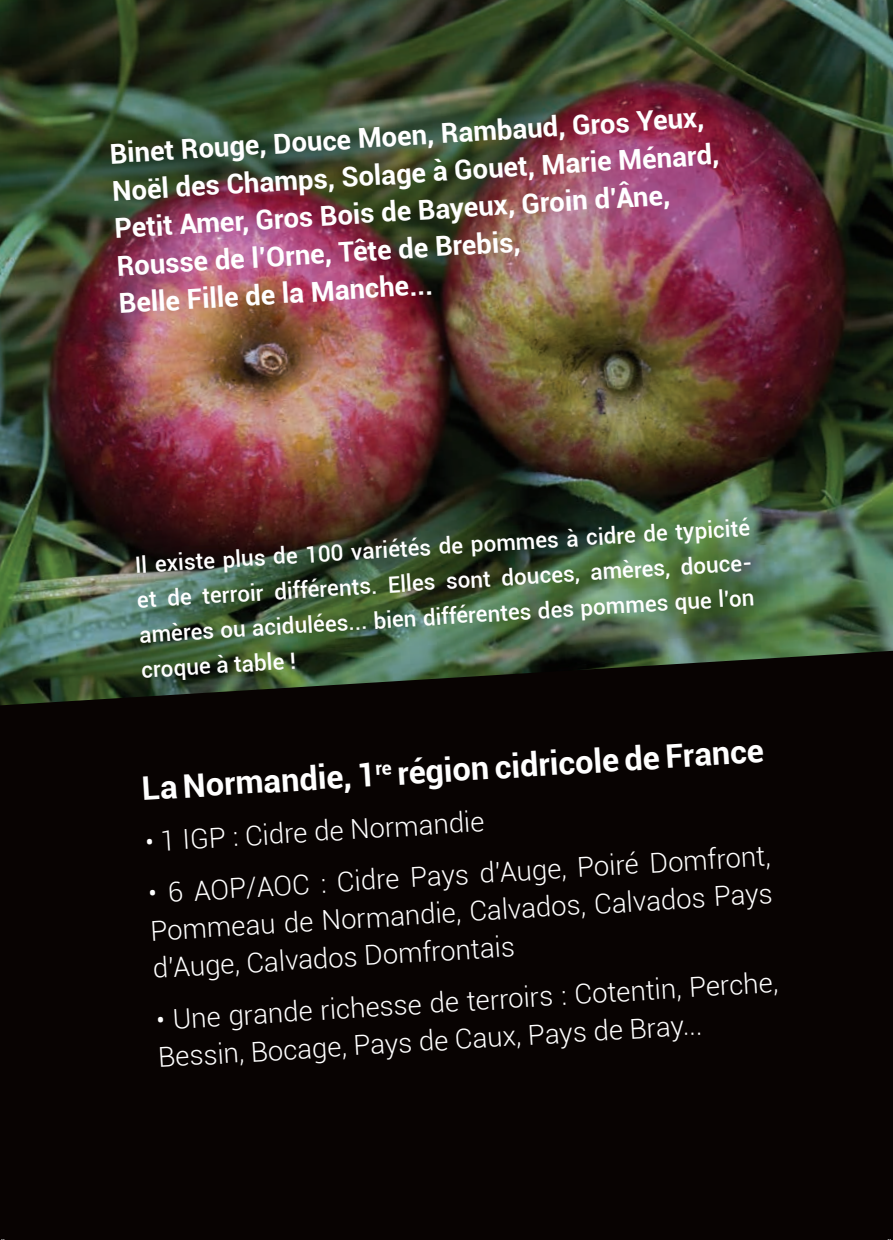
<style>
.page{position:relative;width:893px;height:1240px;background:#fff}
.page>*{position:absolute;margin:0;border:0;box-sizing:border-box;transform-origin:0 0}
.t1{font:700 32.5px "Roboto";color:#fff}
.t2{font:300 27.5px/38.2px "Roboto";color:#fff;text-align:justify}
.t3{font:700 27.5px/37.8px "Roboto";color:#fff}
.t4{font:500 22.5px/35px "Roboto";color:#fff;text-align:justify}
</style>
<div class="page">
<div style="left:0;top:0;width:892px;height:1239px;background:#080302"></div>
<img style="left:0;top:0;width:892px;height:706px">
<p class="t3" style="left:109px;top:131px;width:609px;rotate:-3deg">Binet Rouge, Douce Moen, Rambaud, Gros Yeux, Noël des Champs, Solage à Gouet, Marie Ménard, Petit Amer, Gros Bois de Bayeux, Groin d’Âne, Rousse de l’Orne, Tête de Brebis,<br>Belle Fille de la Manche...</p>
<p class="t4" style="left:134px;top:544px;width:619px;rotate:-3deg">Il existe plus de 100 variétés de pommes à cidre de typicité et de terroir différents. Elles sont douces, amères, douce&shy;amères ou acidulées... bien différentes des pommes que l’on</p>
<p class="t4" style="left:140px;top:650px;width:156px;rotate:-3deg">croque à table !</p>
<p class="t1" style="left:396px;top:748px;width:368px;rotate:-3deg">région cidricole de France</p>
<p class="t2" style="left:144px;top:820px;width:341px;rotate:-3deg">• 1 IGP : Cidre de Normandie</p>
<p class="t2" style="left:147px;top:870px;width:624px;rotate:-3deg">• 6 AOP/AOC : Cidre Pays d’Auge, Poiré Domfront, Pommeau de Normandie, Calvados, Calvados Pays d’Auge, Calvados Domfrontais</p>
<p class="t1" style="left:141px;top:764px;width:236px;rotate:-3deg">La Normandie, 1</p>
<p class="t2" style="left:155px;top:997px;width:624px;rotate:-3deg">• Une grande richesse de terroirs : Cotentin, Perche,<br>Bessin, Bocage, Pays de Caux, Pays de Bray...</p>
</div>
